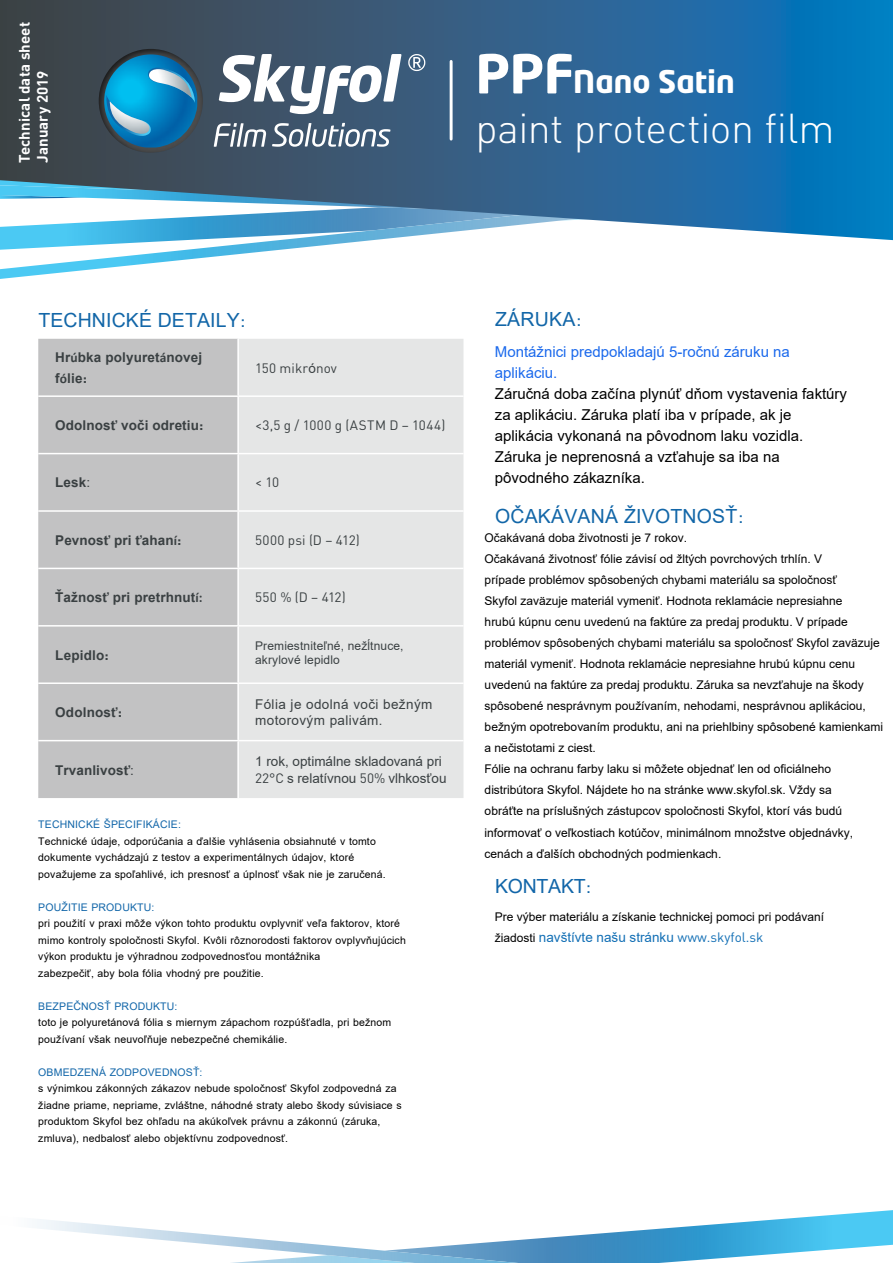
<style>
.page{position:relative;width:893px;height:1263px;background:#fff}
.page>*{position:absolute;margin:0;border:0;box-sizing:border-box;transform-origin:0 0}
.t1{font:300 41.1px "DIN Pro";letter-spacing:-.01em;color:#fff}
.t2{font:700 30.9px "Neo Tech";color:#fff}
.t3{font:19.5px "Arial";letter-spacing:.01em;color:#1266a8}
.t4{font:19.5px "Arial";letter-spacing:-.01em;color:#1266a9}
.t5{font:15px/21px "Arial";color:#000}
.t6{font:15px/21px "Arial";color:#1c6aec}
.t7{font:700 15px/18px "DIN Pro";letter-spacing:.01em;color:#fff}
.t8{font:700 13.5px/21px "Arial";letter-spacing:.01em;color:#3a4042}
.t9{font:13.5px/16.2px "Arial";color:#3a4042}
.t10{font:13.5px "Arial";color:#126fb5}
.t11{font:13.5px/16.2px "Arial";letter-spacing:.03em;color:#3a4042}
.t12{font:13.5px "DIN Pro";letter-spacing:.015em;color:#3a4042}
.t13{font:13.5px "DIN Pro";letter-spacing:.035em;color:#3a4042}
.t14{font:12px/21px "Arial";color:#000}
.t15{font:12px/14.4px "Arial";letter-spacing:.01em;color:#3a4042}
.t16{font:10.5px/16.5px "Arial";letter-spacing:.015em;color:#000}
.t17{font:10.5px "Arial";letter-spacing:.015em;color:#1266a9}
.s1{font-size:52.95px}
.s2{font-family:"DIN Pro"}
.s3{font-family:"Calibri"}
.s4{font-family:"Arial"}
.s5{font-weight:400}
.s6{font-family:"DIN Pro";color:#1266a8}
.s7{font-size:12px;color:#000}
</style>
<div class="page">
<svg style="left:0;top:250px;width:277px;height:29px"></svg>
<div style="left:38px;top:339px;width:199px;height:459px;background:#c2c2c3"></div>
<div style="left:239px;top:339px;width:224px;height:459px;background:#e5e6e6"></div>
<hr style="left:38px;top:395px;width:200px;height:2px;background:#fff">
<hr style="left:238px;top:395px;width:225px;height:2px;background:#fff">
<hr style="left:38px;top:453px;width:200px;height:1px;background:#fff">
<hr style="left:238px;top:453px;width:225px;height:1px;background:#fff">
<hr style="left:38px;top:510px;width:200px;height:2px;background:#fff">
<hr style="left:238px;top:510px;width:225px;height:2px;background:#fff">
<hr style="left:38px;top:568px;width:200px;height:1px;background:#fff">
<hr style="left:238px;top:568px;width:225px;height:1px;background:#fff">
<hr style="left:38px;top:625px;width:200px;height:1px;background:#fff">
<hr style="left:238px;top:625px;width:225px;height:1px;background:#fff">
<hr style="left:38px;top:682px;width:200px;height:2px;background:#fff">
<hr style="left:238px;top:682px;width:225px;height:2px;background:#fff">
<hr style="left:38px;top:740px;width:200px;height:1px;background:#fff">
<hr style="left:238px;top:740px;width:225px;height:1px;background:#fff">
<svg style="left:37px;top:1210px;width:856px;height:53px"></svg>
<svg style="left:0;top:0;width:893px;height:54px;background:#2d5e83"></svg>
<div style="left:84px;top:39px;width:131px;height:115px;background:#000;opacity:.75"></div>
<svg style="left:0;top:54px;width:893px;height:196px;background:#4b80a4"></svg>
<p class="t7" style="left:15px;top:163px;width:143px;rotate:-90deg">Technical data sheet<br>January 2019</p>
<h2 class="t2" style="left:475px;top:69px;width:261px"><span class="s1">PPF</span>Nano Satin</h2>
<h1 class="t1" style="left:475px;top:100px;width:360px">paint protection film</h1>
<h3 class="t3" style="left:38px;top:311px;width:209px">TECHNICKÉ DETAILY<span class="s2">:</span></h3>
<p class="t8" style="left:55px;top:348px;width:148px">Hr<span class="s3">ú</span>bka polyuret<span class="s3">á</span>novej f<span class="s3">ó</span>lie<span class="s2">:</span></p>
<p class="t12" style="left:255px;top:359px;width:83px">150 mikr<span class="s4">ó</span>nov</p>
<p class="t8" style="left:55px;top:415px;width:150px">Odolnosť voči odretiu<span class="s2">:</span></p>
<p class="t13" style="left:255px;top:416px;width:192px">&lt;3,5 g / 1000 g (ASTM D – 1044)</p>
<p class="t8" style="left:55px;top:473px;width:37px">Lesk<span class="s5">:</span></p>
<p class="t12" style="left:255px;top:473px;width:26px">&lt; 10</p>
<p class="t8" style="left:55px;top:530px;width:128px">Pevnosť pri ťahan<span class="s3">í</span><span class="s2">:</span></p>
<p class="t12" style="left:255px;top:531px;width:106px">5000 psi (D – 412)</p>
<p class="t8" style="left:55px;top:588px;width:149px">Ťažnosť pri pretrhnut<span class="s3">í:</span></p>
<p class="t12" style="left:255px;top:588px;width:92px">550 % (D – 412)</p>
<p class="t8" style="left:55px;top:645px;width:55px">Lepidlo<span class="s2">:</span></p>
<p class="t15" style="left:255px;top:639px;width:150px">Premiestniteľné, nežĺtnuce, akrylové lepidlo</p>
<p class="t8" style="left:55px;top:702px;width:68px">Odolnosť<span class="s2">:</span></p>
<p class="t11" style="left:255px;top:697px;width:179px">Fólia je odolná voči bežným motorovým palivám<span class="s2">.</span></p>
<p class="t8" style="left:55px;top:760px;width:80px">Trvanlivosť<span class="s5">:</span></p>
<p class="t9" style="left:255px;top:754px;width:193px">1 rok, optimálne skladovaná pri<br><span class="s2">22°C</span> s relatívnou <span class="s2">50%</span> vlhkosťou</p>
<p class="t17" style="left:38px;top:819px;width:144px">TECHNICKÉ ŠPECIFIKÁCIE:</p>
<p class="t16" style="left:38px;top:833px;width:349px">Technické údaje, odporúčania a ďalšie vyhlásenia obsiahnuté v tomto dokumente vychádzajú z testov a experimentálnych údajov, ktoré považujeme za spoľahlivé, ich presnosť a úplnosť však nie je zaručená.</p>
<p class="t17" style="left:38px;top:902px;width:118px">POUŽITIE PRODUKTU:</p>
<p class="t16" style="left:38px;top:916px;width:369px">pri použití v praxi môže výkon tohto produktu ovplyvniť veľa faktorov, ktoré mimo kontroly spoločnosti Skyfol. Kvôli rôznorodosti faktorov ovplyvňujúcich výkon produktu je výhradnou zodpovednosťou montážnika<br>zabezpečiť, aby bola fólia vhodný pre použitie.</p>
<p class="t17" style="left:38px;top:1001px;width:141px">BEZPEČNOSŤ PRODUKTU:</p>
<p class="t16" style="left:38px;top:1015px;width:354px">toto je polyuretánová fólia s miernym zápachom rozpúšťadla, pri bežnom používaní však neuvoľňuje nebezpečné chemikálie.</p>
<p class="t17" style="left:38px;top:1067px;width:166px">OBMEDZENÁ ZODPOVEDNOSŤ:</p>
<p class="t16" style="left:38px;top:1081px;width:365px">s výnimkou zákonných zákazov nebude spoločnosť Skyfol zodpovedná za žiadne priame, nepriame, zvláštne, náhodné straty alebo škody súvisiace s produktom Skyfol bez ohľadu na akúkoľvek právnu a zákonnú (záruka, zmluva), nedbalosť alebo objektívnu zodpovednosť.</p>
<h3 class="t3" style="left:495px;top:309px;width:88px">ZÁRUKA<span class="s2">:</span></h3>
<p class="t6" style="left:495px;top:342px;width:296px">Montážnici predpokladajú 5-ročnú záruku na aplikáciu.</p>
<p class="t5" style="left:495px;top:384px;width:354px">Záručná doba začína plynúť dňom vystavenia faktúry za aplikáciu. Záruka platí iba v prípade, ak je aplikácia vykonaná na pôvodnom laku vozidla.<br>Záruka je neprenosná a vzťahuje sa iba na pôvodného zákazníka.</p>
<h3 class="t3" style="left:495px;top:507px;width:250px">OČAKÁVANÁ ŽIVOTNOSŤ<span class="s2">:</span></h3>
<p class="t14" style="left:485px;top:528px;width:400px">Očakávaná doba životnosti je 7 rokov.<br>Očakávaná životnosť fólie závisí od žltých povrchových trhlín. V<br>prípade problémov spôsobených chybami materiálu sa spoločnosť<br>Skyfol zaväzuje materiál vymeniť. Hodnota reklamácie nepresiahne<br>hrubú kúpnu cenu uvedenú na faktúre za predaj produktu. V prípade problémov spôsobených chybami materiálu sa spoločnosť Skyfol zaväzuje materiál vymeniť. Hodnota reklamácie nepresiahne hrubú kúpnu cenu uvedenú na faktúre za predaj produktu. Záruka sa nevzťahuje na škody spôsobené nesprávnym používaním, nehodami, nesprávnou aplikáciou, bežným opotrebovaním produktu, ani na priehlbiny spôsobené kamienkami a nečistotami z ciest.<br>Fólie na ochranu farby laku si môžete objednať len od oficiálneho distribútora Skyfol. Nájdete ho na stránke www.skyfol.sk. Vždy sa<br>obráťte na príslušných zástupcov spoločnosti Skyfol, ktorí vás budú informovať o veľkostiach kotúčov, minimálnom množstve objednávky, cenách a ďalších obchodných podmienkach.</p>
<h3 class="t4" style="left:495px;top:877px;width:98px">KONTAKT<span class="s6">:</span></h3>
<p class="t14" style="left:495px;top:907px;width:331px">Pre výber materiálu a získanie technickej pomoci pri podávaní</p>
<p class="t10" style="left:495px;top:931px;width:270px"><span class="s7">žiadosti</span> navštívte našu stránku <span class="s2">www.skyfol.sk</span></p>
</div>
